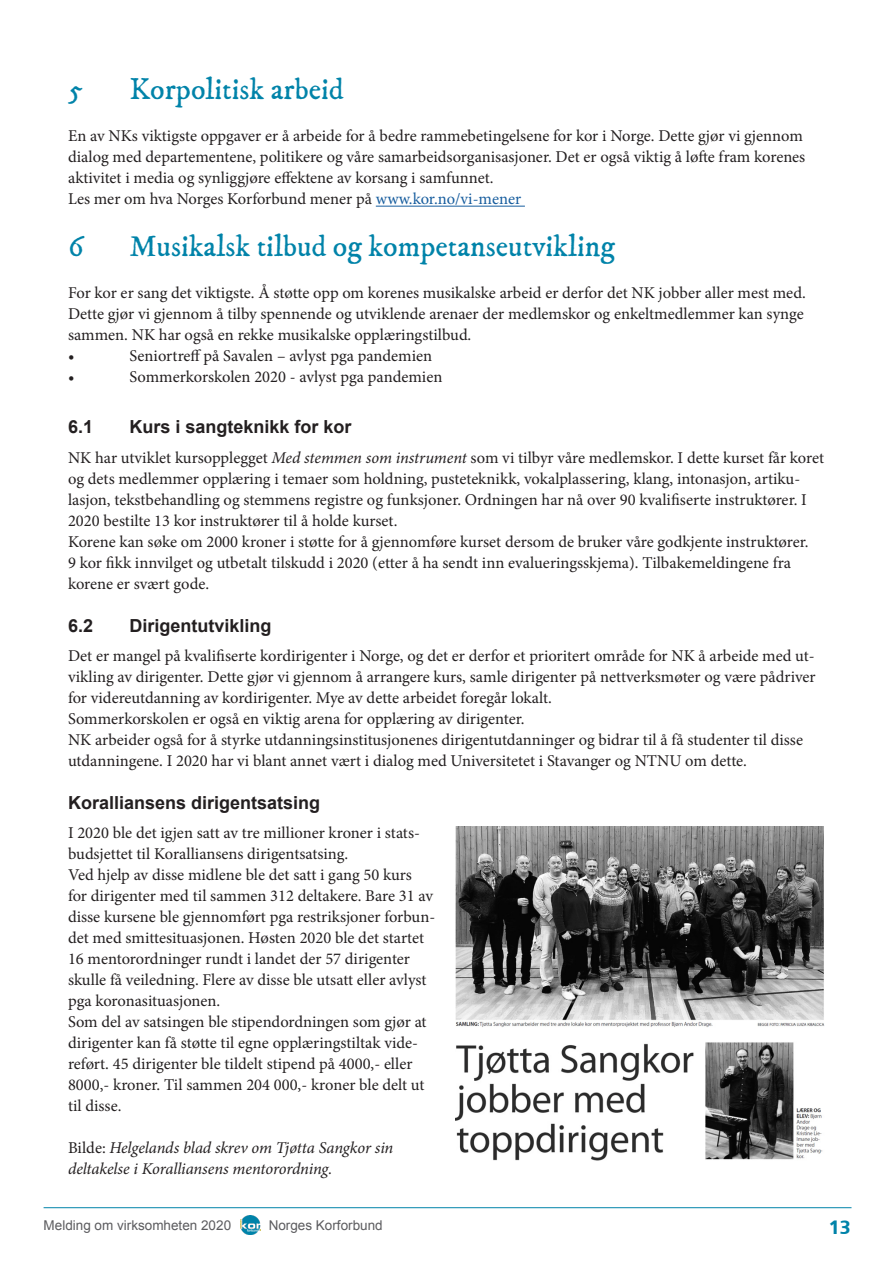
<style>
.page{position:relative;width:893px;height:1263px;background:#fff}
.page>*{position:absolute;margin:0;border:0;box-sizing:border-box;transform-origin:0 0}
.Rubrikk{font:30px "IM FELL DW Pica PRO Roman";color:#0083a9}
.Overskrift_2{font:700 18px "Arial";color:#231f20}
.t1{font:18px "Charcoal CY";color:#0083a9}
.Brødtekst{font:16.5px/21px "Minion Pro";color:#231f20}
.Brødtekst-2{font:italic 16.5px/21px "Minion Pro";letter-spacing:-.01em;color:#231f20}
.t2{font:13.5px "Arial";color:#5c5c5f}
.s1{color:#175d9e}
.s2{font-style:italic}
.s3{font-style:normal}
</style>
<div class="page">
<img style="left:240px;top:1215px;width:20px;height:19px">
<hr style="left:44px;top:1207px;width:807px;height:1px;background:#0083a9">
<hr style="left:376px;top:206px;width:149px;height:1px;background:#175d9e">
<img style="left:455px;top:826px;width:370px;height:335px">
<p class="Rubrikk" style="left:68px;top:71px;width:16px">5</p>
<p class="Rubrikk" style="left:130px;top:71px;width:216px">Korpolitisk arbeid</p>
<p class="Brødtekst" style="left:68px;top:126px;width:739px">En av NKs viktigste oppgaver er å arbeide for å bedre rammebetingelsene for kor i Norge. Dette gjør vi gjennom dialog med departementene, politikere og våre samarbeidsorganisasjoner. Det er også viktig å løfte fram korenes aktivitet i media og synliggjøre effektene av korsang i samfunnet.</p>
<p class="Brødtekst" style="left:68px;top:189px;width:455px">Les mer om hva Norges Korforbund mener på <span class="s1">www.kor.no/vi-mener</span></p>
<p class="Rubrikk" style="left:68px;top:227px;width:17px">6</p>
<p class="Rubrikk" style="left:130px;top:227px;width:487px">Musikalsk tilbud og kompetanseutvikling</p>
<p class="Brødtekst" style="left:68px;top:282px;width:739px;text-align:justify">For kor er sang det viktigste. Å støtte opp om korenes musikalske arbeid er derfor det NK jobber aller mest med.<br>Dette gjør vi gjennom å tilby spennende og utviklende arenaer der medlemskor og enkeltmedlemmer kan synge sammen. NK har også en rekke musikalske opplæringstilbud.</p>
<p class="Brødtekst" style="left:68px;top:345px;width:8px">•</p>
<p class="Brødtekst" style="left:130px;top:345px;width:304px">Seniortreff på Savalen – avlyst pga pandemien</p>
<p class="Brødtekst" style="left:68px;top:366px;width:8px">•</p>
<p class="Brødtekst" style="left:130px;top:366px;width:314px">Sommerkorskolen 2020 - avlyst pga pandemien</p>
<p class="Overskrift_2" style="left:68px;top:415px;width:27px">6.1</p>
<p class="Overskrift_2" style="left:130px;top:415px;width:224px">Kurs i sangteknikk for kor</p>
<p class="Brødtekst" style="left:68px;top:447px;width:758px">NK har utviklet kursopplegget <span class="s2">Med stemmen som instrument</span> som vi tilbyr våre medlemskor. I dette kurset får koret og dets medlemmer opplæring i temaer som holdning, pusteteknikk, vokalplassering, klang, intonasjon, artiku&shy;lasjon, tekstbehandling og stemmens registre og funksjoner. Ordningen har nå over 90 kvalifiserte instruktører. I 2020 bestilte 13 kor instruktører til å holde kurset.</p>
<p class="Brødtekst" style="left:68px;top:531px;width:742px">Korene kan søke om 2000 kroner i støtte for å gjennomføre kurset dersom de bruker våre godkjente instruktører.<br>9 kor fikk innvilget og utbetalt tilskudd i 2020 (etter å ha sendt inn evalueringsskjema). Tilbakemeldingene fra korene er svært gode.</p>
<p class="Overskrift_2" style="left:68px;top:613px;width:27px">6.2</p>
<p class="Overskrift_2" style="left:130px;top:613px;width:144px">Dirigentutvikling</p>
<p class="Brødtekst" style="left:68px;top:645px;width:749px;text-align:justify">Det er mangel på kvalifiserte kordirigenter i Norge, og det er derfor et prioritert område for NK å arbeide med ut&shy;vikling av dirigenter. Dette gjør vi gjennom å arrangere kurs, samle dirigenter på nettverksmøter og være pådriver for videreutdanning av kordirigenter. Mye av dette arbeidet foregår lokalt.</p>
<p class="Brødtekst" style="left:68px;top:708px;width:458px">Sommerkorskolen er også en viktig arena for opplæring av dirigenter.</p>
<p class="Brødtekst" style="left:68px;top:729px;width:736px">NK arbeider også for å styrke utdanningsinstitusjonenes dirigentutdanninger og bidrar til å få studenter til disse utdanningene. I 2020 har vi blant annet vært i dialog med Universitetet i Stavanger og NTNU om dette.</p>
<p class="Overskrift_2" style="left:68px;top:790px;width:254px">Koralliansens dirigentsatsing</p>
<p class="Brødtekst" style="left:68px;top:822px;width:353px">I 2020 ble det igjen satt av tre millioner kroner i stats&shy;budsjettet til Koralliansens dirigentsatsing.</p>
<p class="Brødtekst" style="left:68px;top:864px;width:369px">Ved hjelp av disse midlene ble det satt i gang 50 kurs<br>for dirigenter med til sammen 312 deltakere. Bare 31 av disse kursene ble gjennomført pga restriksjoner forbun&shy;det med smittesituasjonen. Høsten 2020 ble det startet 16 mentorordninger rundt i landet der 57 dirigenter skulle få veiledning. Flere av disse ble utsatt eller avlyst pga koronasituasjonen.</p>
<p class="Brødtekst" style="left:68px;top:1011px;width:360px">Som del av satsingen ble stipendordningen som gjør at dirigenter kan få støtte til egne opplæringstiltak vide&shy;reført. 45 dirigenter ble tildelt stipend på 4000,- eller 8000,- kroner. Til sammen 204 000,- kroner ble delt ut til disse.</p>
<p class="Brødtekst-2" style="left:68px;top:1137px;width:327px"><span class="s3">Bilde:</span> Helgelands blad skrev om Tjøtta Sangkor sin deltakelse i Koralliansens mentorordning.</p>
<p class="t2" style="left:44px;top:1217px;width:189px">Melding om virksomheten 2020</p>
<p class="t2" style="left:269px;top:1217px;width:116px">Norges Korforbund</p>
<p class="t1" style="left:829px;top:1216px;width:23px">13</p>
</div>
